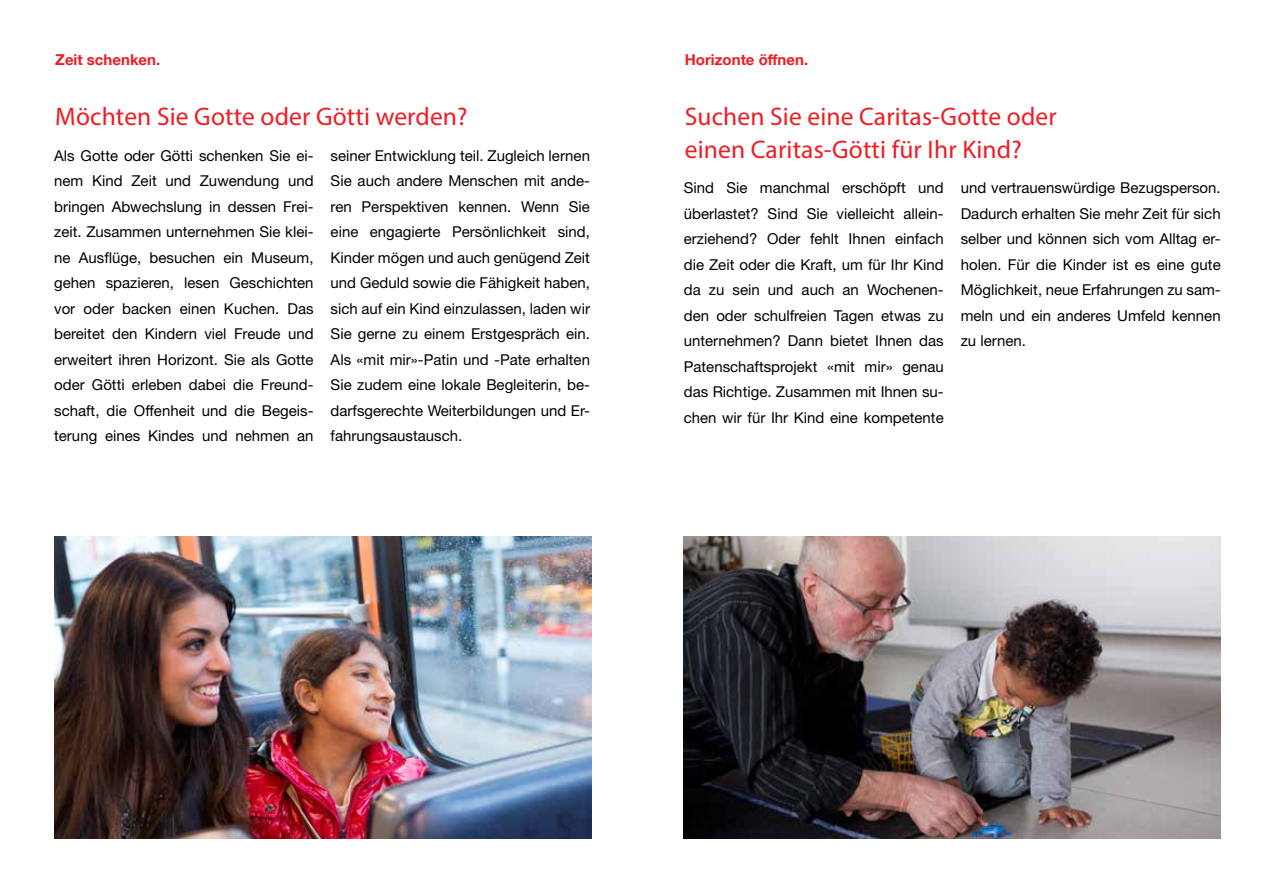
<style>
.page{position:relative;width:1263px;height:893px;background:#fff}
.page>*{position:absolute;margin:0;border:0;box-sizing:border-box;transform-origin:0 0}
.t1{font:25.5px/33px "Myriad Pro";letter-spacing:.005em;color:#ed1d24}
.t2{font:15px/25.5px "Helvetica Neue LT Std";color:#000;text-align:justify}
.t3{font:700 15px "Helvetica Neue LT Com";color:#ed1d24}
</style>
<div class="page">
<img style="left:683px;top:536px;width:538px;height:302px">
<img style="left:54px;top:536px;width:537px;height:302px">
<p class="t3" style="left:55px;top:50px;width:106px">Zeit schenken.</p>
<p class="t3" style="left:685px;top:50px;width:125px">Horizonte öffnen.</p>
<h1 class="t1" style="left:55px;top:99px;width:414px">Möchten Sie Gotte oder Götti werden?</h1>
<h1 class="t1" style="left:685px;top:99px;width:373px">Suchen Sie eine Caritas-Gotte oder einen Caritas-Götti für Ihr Kind?</h1>
<p class="t2" style="left:54px;top:142px;width:261px">Als Gotte oder Götti schenken Sie ei&shy;nem Kind Zeit und Zuwendung und bringen Abwechslung in dessen Frei&shy;zeit. Zusammen unternehmen Sie klei&shy;ne Ausflüge, besuchen ein Museum, gehen spazieren, lesen Geschichten vor oder backen einen Kuchen. Das bereitet den Kindern viel Freude und erweitert ihren Horizont. Sie als Gotte oder Götti erleben dabei die Freund&shy;schaft, die Offenheit und die Begeis&shy;terung eines Kindes und nehmen an</p>
<p class="t2" style="left:331px;top:142px;width:261px">seiner Entwicklung teil. Zugleich lernen Sie auch andere Menschen mit ande&shy;ren Perspektiven kennen. Wenn Sie eine engagierte Persönlichkeit sind, Kinder mögen und auch genügend Zeit und Geduld sowie die Fähigkeit haben, sich auf ein Kind einzulassen, laden wir Sie gerne zu einem Erstgespräch ein.<br>Als «mit mir»-Patin und -Pate erhalten Sie zudem eine lokale Begleiterin, be&shy;darfsgerechte Weiterbildungen und Er&shy;fahrungsaustausch.</p>
<p class="t2" style="left:684px;top:175px;width:261px">Sind Sie manchmal erschöpft und überlastet? Sind Sie vielleicht allein&shy;erziehend? Oder fehlt Ihnen einfach die Zeit oder die Kraft, um für Ihr Kind da zu sein und auch an Wochenen&shy;den oder schulfreien Tagen etwas zu unternehmen? Dann bietet Ihnen das Patenschaftsprojekt «mit mir» genau das Richtige. Zusammen mit Ihnen su&shy;chen wir für Ihr Kind eine kompetente</p>
<p class="t2" style="left:961px;top:175px;width:261px">und vertrauenswürdige Bezugsperson.<br>Dadurch erhalten Sie mehr Zeit für sich selber und können sich vom Alltag er&shy;holen. Für die Kinder ist es eine gute Möglichkeit, neue Erfahrungen zu sam&shy;meln und ein anderes Umfeld kennen zu lernen.</p>
</div>
